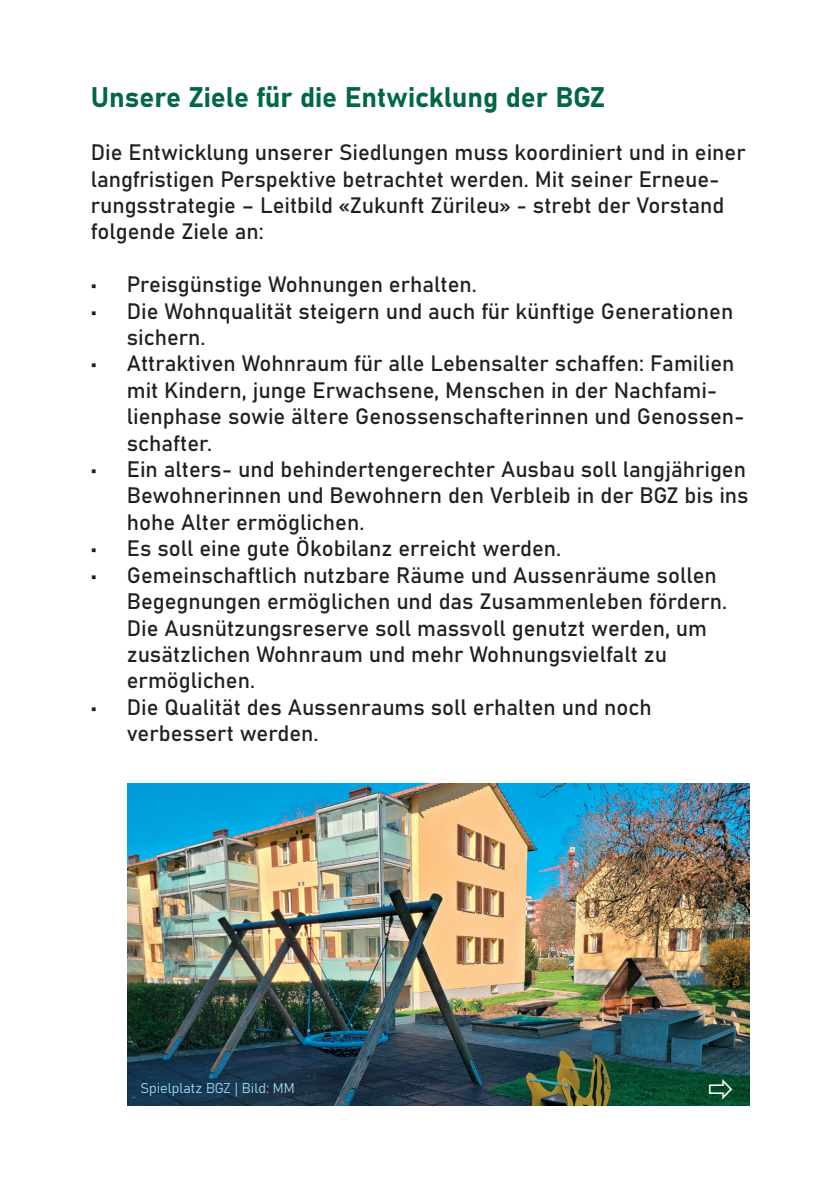
<style>
.page{position:relative;width:840px;height:1191px;background:#fff}
.page>*{position:absolute;margin:0;border:0;box-sizing:border-box;transform-origin:0 0}
.t1{font:28px "Bahnschrift";color:#006842}
.t2{font:22px/26.4px "Bahnschrift";color:#231f20}
.t3{font:14px "Bahnschrift";color:#9ddbf7}
.s1{font-family:"Myriad Pro"}
</style>
<div class="page">
<img style="left:128px;top:783px;width:620px;height:323px">
<svg style="left:708px;top:1079px;width:23px;height:20px"></svg>
<p class="t1" style="left:91px;top:76px;width:515px">Unsere Ziele für die Entwicklung der BGZ</p>
<p class="t2" style="left:91px;top:138px;width:656px">Die Entwicklung unserer Siedlungen muss koordiniert und in einer langfristigen Perspektive betrachtet werden. Mit seiner Erneue&shy;rungsstrategie – Leitbild «Zukunft Zürileu» - strebt der Vorstand folgende Ziele an:</p>
<p class="t2" style="left:91px;top:270px;width:387px">• Preisgünstige Wohnungen erhalten.</p>
<p class="t2" style="left:127px;top:296px;width:607px;text-indent:-36px">• Die Wohnqualität steigern und auch für künftige Generationen sichern.</p>
<p class="t2" style="left:127px;top:349px;width:619px;text-indent:-36px">• Attraktiven Wohnraum für alle Lebensalter schaffen: Familien mit Kindern, junge Erwachsene, Menschen in der Nachfami&shy;lienphase sowie ältere Genossenschafterinnen und Genossen&shy;schafter.</p>
<p class="t2" style="left:127px;top:454px;width:623px;text-align:justify;text-indent:-36px">• Ein alters- und behindertengerechter Ausbau soll langjährigen Bewohnerinnen und Bewohnern den Verbleib in der BGZ bis ins hohe Alter ermöglichen.</p>
<p class="t2" style="left:91px;top:534px;width:471px">• Es soll eine gute Ökobilanz erreicht werden.</p>
<p class="t2" style="left:127px;top:560px;width:601px;text-indent:-36px">• Gemeinschaftlich nutzbare Räume und Aussenräume sollen Begegnungen ermöglichen und das Zusammenleben fördern.<br>Die Ausnützungsreserve soll massvoll genutzt werden, um zusätzlichen Wohnraum und mehr Wohnungsvielfalt zu ermöglichen.</p>
<p class="t2" style="left:127px;top:692px;width:526px;text-indent:-36px">• Die Qualität des Aussenraums soll erhalten und noch verbessert werden.</p>
<p class="t3" style="left:140px;top:1077px;width:156px">Spielplatz BGZ <span class="s1">|</span> Bild: MM</p>
</div>
